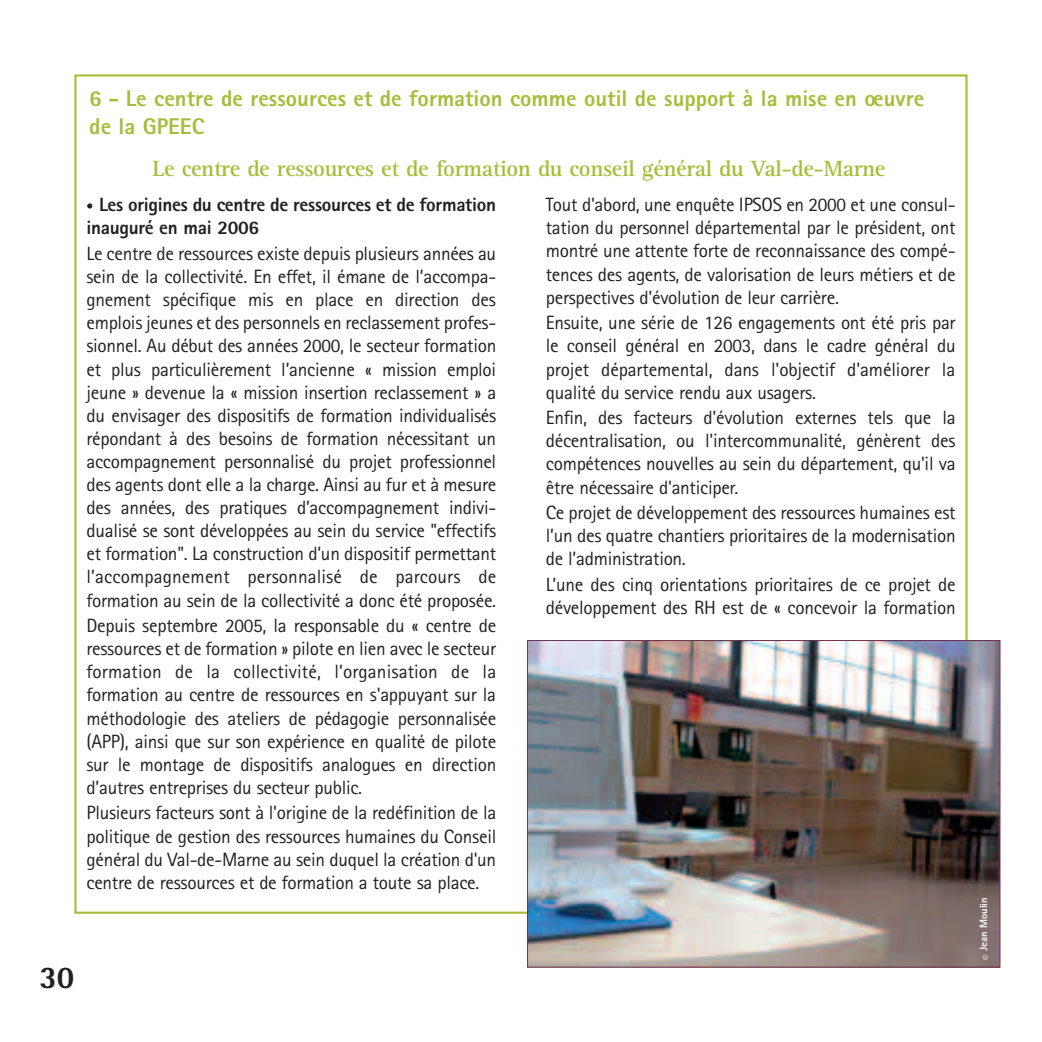
<style>
.page{position:relative;width:1042px;height:1042px;background:#fff}
.page>*{position:absolute;margin:0;border:0;box-sizing:border-box;transform-origin:0 0}
.t1{font:800 31.5px "Rotis Semi Sans";color:#231f20}
.t2{font:800 22.75px/27.3px "Rotis Sans Serif";color:#a7bd39}
.t3{font:700 22.75px "Rotis Serif";letter-spacing:-.015em;color:#a7bd39}
.t4{font:19.25px/23.1px "Rotis Sans Serif";letter-spacing:-.015em;color:#231f20;text-align:justify}
.t5{font:800 19.25px/23.1px "Rotis Sans Serif";letter-spacing:-.015em;color:#231f20}
.t6{font:800 10.5px "Rotis Sans Serif";color:#fff}
</style>
<div class="page">
<img style="left:529px;top:642px;width:469px;height:323px">
<div style="left:527px;top:640px;width:473px;height:327px;border:1px solid #723150"></div>
<p class="t2" style="left:89px;top:87px;width:836px">6 - Le centre de ressources et de formation comme outil de support à la mise en oeuvre de la GPEEC</p>
<p class="t3" style="left:152px;top:160px;width:734px">Le centre de ressources et de formation du conseil général du Val-de-Marne</p>
<p class="t5" style="left:86px;top:195px;width:411px">✓ Les origines du centre de ressources et de formation inauguré en mai 2006</p>
<p class="t4" style="left:86px;top:244px;width:411px">Le centre de ressources existe depuis plusieurs années au sein de la collectivité. En effet, il émane de l’accompa&shy;gnement spécifique mis en place en direction des emplois jeunes et des personnels en reclassement profes&shy;sionnel. Au début des années 2000, le secteur formation et plus particulièrement l’ancienne « mission emploi jeune » devenue la « mission insertion reclassement » a du envisager des dispositifs de formation individualisés répondant à des besoins de formation nécessitant un accompagnement personnalisé du projet professionnel des agents dont elle a la charge. Ainsi au fur et à mesure des années, des pratiques d’accompagnement indivi&shy;dualisé se sont développées au sein du service "effectifs et formation". La construction d’un dispositif permettant l’accompagnement personnalisé de parcours de formation au sein de la collectivité a donc été proposée.</p>
<p class="t4" style="left:86px;top:616px;width:411px">Depuis septembre 2005, la responsable du « centre de ressources et de formation » pilote en lien avec le secteur formation de la collectivité, l’organisation de la formation au centre de ressources en s'appuyant sur la méthodologie des ateliers de pédagogie personnalisée (APP), ainsi que sur son expérience en qualité de pilote sur le montage de dispositifs analogues en direction d’autres entreprises du secteur public.</p>
<p class="t4" style="left:86px;top:803px;width:411px">Plusieurs facteurs sont à l'origine de la redéfinition de la politique de gestion des ressources humaines du Conseil général du Val-de-Marne au sein duquel la création d'un centre de ressources et de formation a toute sa place.</p>
<p class="t4" style="left:546px;top:195px;width:411px">Tout d'abord, une enquête IPSOS en 2000 et une consul&shy;tation du personnel départemental par le président, ont montré une attente forte de reconnaissance des compé&shy;tences des agents, de valorisation de leurs métiers et de perspectives d'évolution de leur carrière.</p>
<p class="t4" style="left:546px;top:313px;width:411px">Ensuite, une série de 126 engagements ont été pris par le conseil général en 2003, dans le cadre général du projet départemental, dans l'objectif d'améliorer la qualité du service rendu aux usagers.</p>
<p class="t4" style="left:546px;top:408px;width:411px">Enfin, des facteurs d'évolution externes tels que la décentralisation, ou l'intercommunalité, génèrent des compétences nouvelles au sein du département, qu'il va être nécessaire d'anticiper.</p>
<p class="t4" style="left:546px;top:503px;width:411px">Ce projet de développement des ressources humaines est l’un des quatre chantiers prioritaires de la modernisation de l’administration.</p>
<p class="t4" style="left:546px;top:575px;width:411px">L’une des cinq orientations prioritaires de ce projet de développement des RH est de « concevoir la formation</p>
<h1 class="t1" style="left:39px;top:966px;width:37px">30</h1>
<p class="t6" style="left:980px;top:959px;width:64px;rotate:-90deg">© Jean Moulin</p>
</div>
